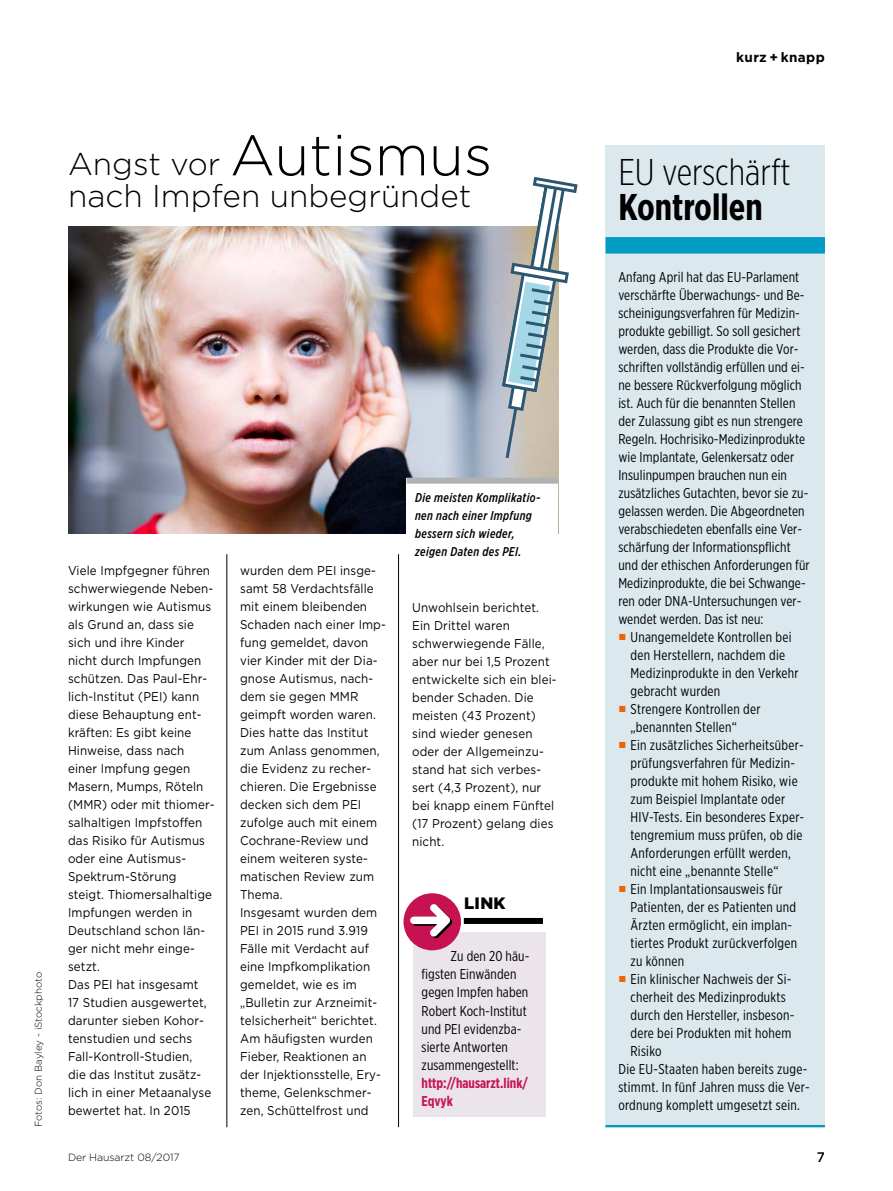
<style>
.page{position:relative;width:893px;height:1191px;background:#fff}
.page>*{position:absolute;margin:0;border:0;box-sizing:border-box;transform-origin:0 0}
.t1{font:300 37.2px "Gotham X Narrow";color:#000}
.t2{font:700 37.2px "Gotham X Narrow";color:#000}
.t3{font:300 31.5px/31.5px "Gotham";color:#000}
.t4{font:900 16.5px "Gotham";color:#000}
.t5{font:14.25px/18px "Gotham X Narrow";letter-spacing:.01em;color:#000}
.t6{font:700 14.25px/18px "Gotham X Narrow";color:#c71252}
.t7{font:700 13.5px "Gotham";letter-spacing:.03em;color:#000}
.t8{font:13.5px "Gotham";color:#000}
.t9{font:12.75px/18px "Gotham";letter-spacing:.01em;color:#000;scale:.91 1}
.t10{font:italic 500 12.75px/18px "Gotham X Narrow";letter-spacing:.03em;color:#000}
.t11{font:300 10.5px "Gotham";letter-spacing:-.01em;color:#000}
.t12{font:300 9.75px "Gotham";color:#000}
.s1{font-size:57px}
.s2{color:#ec6502}
</style>
<div class="page">
<div style="left:605px;top:145px;width:220px;height:982px;background:#dbe9ee"></div>
<div style="left:605px;top:237px;width:220px;height:16px;background:#009cc4"></div>
<hr style="left:605px;top:1125px;width:220px;height:2px;background:#009cc4">
<img style="left:68px;top:226px;width:490px;height:307px">
<div style="left:407px;top:477px;width:151px;height:90px;background:#fff"></div>
<div style="left:407px;top:477px;width:151px;height:6px;background:#b1b2b3"></div>
<hr style="left:226px;top:554px;width:1px;height:573px;background:#000">
<hr style="left:398px;top:554px;width:1px;height:573px;background:#000">
<div style="left:413px;top:932px;width:133px;height:184px;background:#ebe4ea"></div>
<div style="left:464px;top:918px;width:79px;height:6px;background:#000"></div>
<div style="left:403px;top:893px;width:58px;height:57px;background:#c71252;border-radius:50%"></div>
<svg style="left:410px;top:903px;width:42px;height:35px"></svg>
<svg style="left:502px;top:177px;width:76px;height:281px"></svg>
<h2 class="t3" style="left:68px;top:148px;width:426px">Angst vor <span class="s1">Autismus </span>nach Impfen unbegründet</h2>
<p class="t12" style="left:32px;top:1127px;width:157px;rotate:-90deg">Fotos: Don Bayley - iStockphoto</p>
<p class="t9" style="left:68px;top:561px;width:163px">Viele Impfgegner führen schwerwiegende Neben&shy;wirkungen wie Autismus als Grund an, dass sie sich und ihre Kinder nicht durch Impfungen schützen. Das Paul-Ehr&shy;lich-Institut (PEI) kann diese Behauptung ent&shy;kräften: Es gibt keine<br>Hinweise, dass nach einer Impfung gegen<br>Masern, Mumps, Röteln (MMR) oder mit thiomer&shy;salhaltigen Impfstoffen das Risiko für Autismus oder eine Autismus-<br>Spektrum--Störung steigt. Thiomersalhaltige<br>Impfungen werden in<br>Deutschland schon län&shy;ger nicht mehr einge&shy;setzt.<br>Das PEI hat insgesamt<br>17 Studien ausgewertet, darunter sieben Kohor&shy;tenstudien und sechs<br>Fall-Kontroll-Studien,<br>die das Institut zusätz&shy;lich in einer Metaanalyse bewertet hat. In 2015</p>
<p class="t9" style="left:240px;top:561px;width:162px">wurden dem PEI insge&shy;samt 58 Verdachtsfälle mit einem bleibenden<br>Schaden nach einer Imp&shy;fung gemeldet, davon vier Kinder mit der Dia&shy;gnose Autismus, nach&shy;dem sie gegen MMR geimpft worden waren.<br>Dies hatte das Institut zum Anlass genommen, die Evidenz zu recher&shy;chieren. Die Ergebnisse decken sich dem PEI zufolge auch mit einem<br>Cochrane-Review und einem weiteren syste&shy;matischen Review zum<br>Thema.<br>Insgesamt wurden dem<br>PEI in 2015 rund 3.919<br>Fälle mit Verdacht auf eine Impfkomplikation gemeldet, wie es im „Bulletin zur Arzneimit&shy;telsicherheit“ berichtet.<br>Am häufigsten wurden<br>Fieber, Reaktionen an der Injektionsstelle, Ery&shy;theme, Gelenkschmer&shy;zen, Schüttelfrost und</p>
<p class="t11" style="left:68px;top:1150px;width:113px">Der Hausarzt 08/2017</p>
<p class="t10" style="left:415px;top:488px;width:127px">Die meisten Komplikatio&shy;nen nach einer Impfung bessern sich wieder, zeigen Daten des PEI.</p>
<p class="t9" style="left:412px;top:598px;width:160px">Unwohlsein berichtet.<br>Ein Drittel waren schwerwiegende Fälle, aber nur bei 1,5 Prozent entwickelte sich ein blei&shy;bender Schaden. Die meisten (43 Prozent) sind wieder genesen oder der Allgemeinzu&shy;stand hat sich verbes&shy;sert (4,3 Prozent), nur bei knapp einem Fünftel (17 Prozent) gelang dies nicht.</p>
<p class="t4" style="left:464px;top:892px;width:43px">LINK</p>
<p class="t5" style="left:422px;top:947px;width:109px;text-indent:29px">Zu den 20 häu&shy;figsten Einwänden gegen Impfen haben<br>Robert Koch-Institut und PEI evidenzba&shy;sierte Antworten zusammengestellt:</p>
<p class="t6" style="left:422px;top:1073px;width:108px">http://hausarzt.link/<br>Eqvyk</p>
<p class="t7" style="left:736px;top:48px;width:90px">kurz + knapp</p>
<h1 class="t1" style="left:618px;top:150px;width:174px">EU verschärft</h1>
<h1 class="t2" style="left:618px;top:184px;width:146px">Kontrollen</h1>
<p class="t5" style="left:618px;top:267px;width:193px">Anfang April hat das EU-Parlament verschärfte Überwachungs- und Be&shy;scheinigungsverfahren für Medizin&shy;produkte gebilligt. So soll gesichert werden, dass die Produkte die Vor&shy;schriften vollständig erfüllen und ei&shy;ne bessere Rückverfolgung möglich ist. Auch für die benannten Stellen der Zulassung gibt es nun strengere Regeln. Hochrisiko-Medizinprodukte wie Implantate, Gelenkersatz oder Insulinpumpen brauchen nun ein zusätzliches Gutachten, bevor sie zu&shy;gelassen werden. Die Abgeordneten verabschiedeten ebenfalls eine Ver&shy;schärfung der Informationspflicht und der ethischen Anforderungen für Medizinprodukte, die bei Schwange&shy;ren oder DNA-Untersuchungen ver&shy;wendet werden. Das ist neu:</p>
<p class="t5" style="left:630px;top:627px;width:170px;text-indent:-12px"><span class="s2">▪</span> Unangemeldete Kontrollen bei den Herstellern, nachdem die<br>Medizinprodukte in den Verkehr gebracht wurden</p>
<p class="t5" style="left:630px;top:699px;width:132px;text-indent:-12px"><span class="s2">▪</span> Strengere Kontrollen der „benannten Stellen“</p>
<p class="t5" style="left:630px;top:735px;width:175px;text-indent:-12px"><span class="s2">▪</span> Ein zusätzliches Sicherheitsüber&shy;prüfungsverfahren für Medizin&shy;produkte mit hohem Risiko, wie zum Beispiel Implantate oder<br>HIV-Tests. Ein besonderes Exper&shy;tengremium muss prüfen, ob die<br>Anforderungen erfüllt werden, nicht eine „benannte Stelle“</p>
<p class="t5" style="left:630px;top:879px;width:168px;text-indent:-12px"><span class="s2">▪</span> Ein Implantationsausweis für<br>Patienten, der es Patienten und<br>Ärzten ermöglicht, ein implan&shy;tiertes Produkt zurückverfolgen zu können</p>
<p class="t5" style="left:618px;top:969px;width:175px"><span class="s2">▪</span> Ein klinischer Nachweis der Si-</p>
<p class="t5" style="left:630px;top:987px;width:157px">cherheit des Medizinprodukts</p>
<p class="t5" style="left:630px;top:1005px;width:166px">durch den Hersteller, insbeson-</p>
<p class="t5" style="left:630px;top:1023px;width:162px">dere bei Produkten mit hohem</p>
<p class="t5" style="left:630px;top:1041px;width:33px">Risiko</p>
<p class="t5" style="left:618px;top:1059px;width:189px">Die EU-Staaten haben bereits zuge-</p>
<p class="t5" style="left:618px;top:1077px;width:193px">stimmt. In fünf Jahren muss die Ver-</p>
<p class="t5" style="left:618px;top:1095px;width:183px">ordnung komplett umgesetzt sein.</p>
<p class="t8" style="left:817px;top:1148px;width:10px">7</p>
</div>
